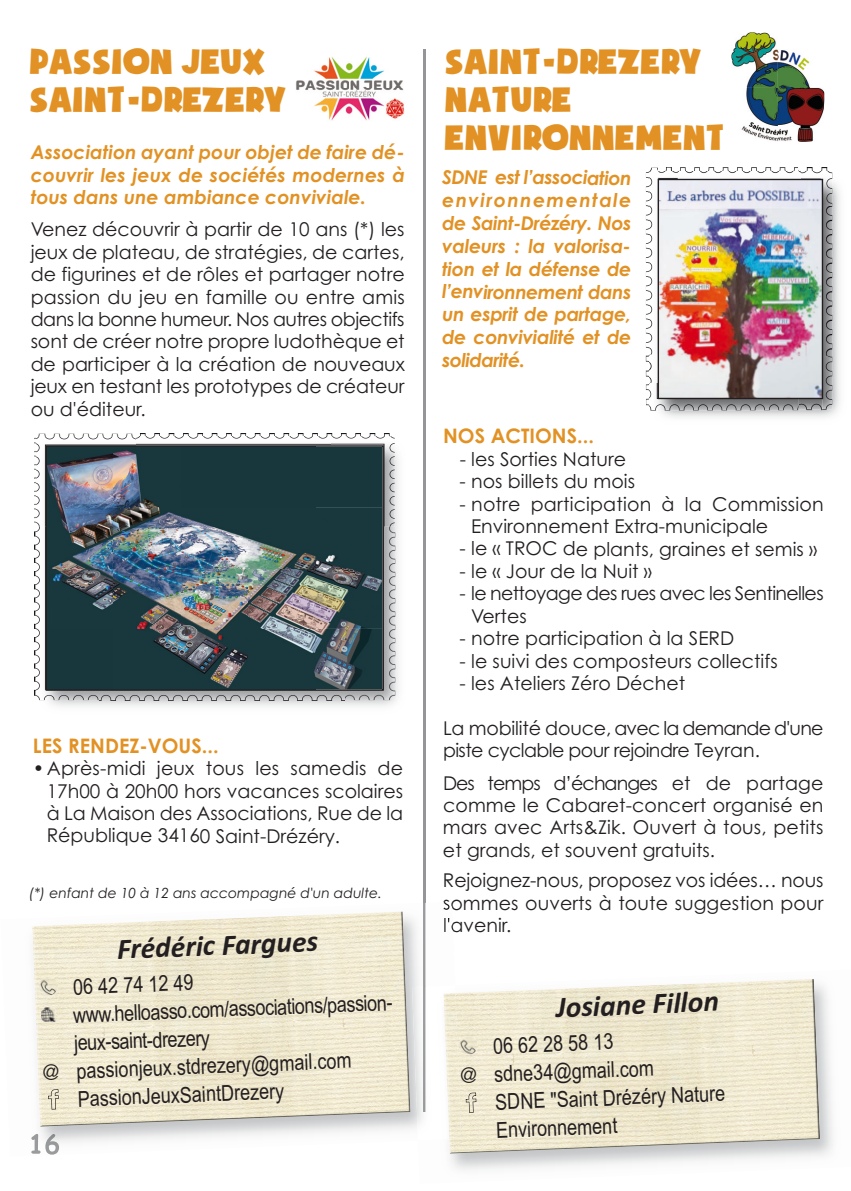
<style>
.page{position:relative;width:851px;height:1191px;background:#fff}
.page>*{position:absolute;margin:0;border:0;box-sizing:border-box;transform-origin:0 0}
.t1{font:40px/38px "Soupof Justice";color:#e29224}
.t2{font:italic 700 29.6px "Calibri";color:#231f20}
.t3{font:22px "Arial Narrow";color:#231f20}
.t4{font:700 20px "Century Gothic";color:#e29224}
.t5{font:19px/22.4px "Century Gothic";color:#231f20;text-align:justify}
.t6{font:italic 700 19px/22.8px "Century Gothic";letter-spacing:-.01em;color:#e29224;text-align:justify}
.t7{font:19px/22.4px "Century Gothic";letter-spacing:-.03em;color:#231f20}
.t8{font:19px/22.4px "Century Gothic";letter-spacing:-.035em;color:#231f20}
.t9{font:italic 14px "Century Gothic";color:#231f20}
.s1{font-family:"Itc Kabel"}
</style>
<div class="page">
<hr style="left:423px;top:49px;width:2px;height:1063px;background:#939598">
<img style="left:646px;top:168px;width:12px;height:181px">
<img style="left:665px;top:167px;width:163px;height:4px">
<img style="left:645px;top:384px;width:4px;height:22px">
<img style="left:645px;top:355px;width:4px;height:22px">
<img style="left:455px;top:979px;width:365px;height:174px">
<img style="left:461px;top:1036px;width:17px;height:18px">
<svg style="left:465px;top:1092px;width:11px;height:20px"></svg>
<img style="left:650px;top:171px;width:190px;height:247px">
<img style="left:649px;top:171px;width:10px;height:212px">
<img style="left:800px;top:171px;width:32px;height:35px">
<img style="left:649px;top:383px;width:149px;height:27px">
<img style="left:822px;top:356px;width:10px;height:54px">
<img style="left:823px;top:206px;width:9px;height:150px">
<img style="left:798px;top:399px;width:24px;height:11px">
<img style="left:677px;top:171px;width:121px;height:8px">
<svg style="left:798px;top:168px;width:2px;height:11px"></svg>
<img style="left:659px;top:181px;width:162px;height:216px">
<div style="left:657px;top:179px;width:166px;height:220px;border:1px solid #231f20"></div>
<img style="left:731px;top:32px;width:93px;height:110px">
<svg style="left:443px;top:902px;width:9px;height:8px"></svg>
<img style="left:444px;top:918px;width:9px;height:14px">
<img style="left:31px;top:1134px;width:28px;height:20px">
<img style="left:412px;top:985px;width:43px;height:155px">
<img style="left:443px;top:993px;width:18px;height:146px">
<img style="left:32px;top:911px;width:378px;height:215px">
<img style="left:39px;top:977px;width:19px;height:18px">
<svg style="left:48px;top:1089px;width:11px;height:20px"></svg>
<img style="left:41px;top:1007px;width:15px;height:15px">
<img style="left:296px;top:56px;width:109px;height:65px">
<img style="left:34px;top:434px;width:99px;height:89px">
<img style="left:140px;top:434px;width:250px;height:2px">
<img style="left:34px;top:531px;width:2px;height:165px">
<img style="left:36px;top:460px;width:363px;height:247px">
<img style="left:36px;top:436px;width:101px;height:91px">
<img style="left:394px;top:437px;width:4px;height:216px">
<img style="left:330px;top:436px;width:64px;height:91px">
<img style="left:137px;top:436px;width:193px;height:9px">
<img style="left:344px;top:527px;width:51px;height:173px">
<img style="left:100px;top:691px;width:244px;height:9px">
<img style="left:36px;top:700px;width:256px;height:1px">
<img style="left:48px;top:447px;width:334px;height:242px">
<div style="left:46px;top:445px;width:338px;height:246px;border:1px solid #231f20"></div>
<h1 class="t1" style="left:29px;top:45px;width:258px">PASSION JEUX<br>SAINT-DREZERY</h1>
<p class="t6" style="left:31px;top:143px;width:375px">Association ayant pour objet de faire dé&shy;couvrir les jeux de sociétés modernes à tous dans une ambiance conviviale.</p>
<p class="t5" style="left:31px;top:220px;width:375px">Venez découvrir à partir de 10 ans (*) les jeux de plateau, de stratégies, de cartes, de figurines et de rôles et partager notre passion du jeu en famille ou entre amis dans la bonne humeur. Nos autres objectifs sont de créer notre propre ludothèque et de participer à la création de nouveaux jeux en testant les prototypes de créateur ou d'éditeur.</p>
<p class="t4" style="left:33px;top:738px;width:187px">LES RENDEZ-VOUS...</p>
<p class="t5" style="left:47px;top:759px;width:358px;text-indent:-14px">•Après-midi jeux tous les samedis de 17h00 à 20h00 hors vacances scolaires à La Maison des Associations, Rue de la République 34160 Saint-Drézéry.</p>
<p class="t9" style="left:29px;top:888px;width:354px">(*) enfant de 10 à 12 ans accompagné d'un adulte.</p>
<h2 class="t2" style="left:117px;top:938px;width:203px;rotate:-2deg">Frédéric Fargues</h2>
<p class="t3" style="left:73px;top:978px;width:122px;rotate:-2deg">06 42 74 12 49</p>
<p class="t3" style="left:73px;top:1006px;width:326px;rotate:-2deg">www.helloasso.com/associations/passion-</p>
<p class="t3" style="left:74px;top:1034px;width:137px;rotate:-2deg">jeux-saint-drezery</p>
<p class="t3" style="left:42px;top:1063px;width:311px;rotate:-2deg"><span class="s1">@</span> passionjeux.stdrezery@gmail.com</p>
<p class="t3" style="left:77px;top:1090px;width:208px;rotate:-2deg">PassionJeuxSaintDrezery</p>
<h1 class="t1" style="left:444px;top:45px;width:281px">SAINT-DREZERY<br>NATURE<br>ENVIRONNEMENT</h1>
<p class="t6" style="left:442px;top:168px;width:191px">SDNE est l’association environnementale de Saint-Drézéry. Nos valeurs : la valorisa&shy;tion et la défense de l’environnement dans un esprit de partage, de convivialité et de solidarité.</p>
<p class="t4" style="left:443px;top:429px;width:152px">NOS ACTIONS...</p>
<p class="t5" style="left:459px;top:449px;width:168px">- les Sorties Nature</p>
<p class="t5" style="left:459px;top:472px;width:177px">- nos billets du mois</p>
<p class="t5" style="left:471px;top:494px;width:354px;text-indent:-11px">- notre participation à la Commission<br>Environnement Extra-municipale</p>
<p class="t5" style="left:459px;top:539px;width:359px">- le « TROC de plants, graines et semis »</p>
<p class="t5" style="left:459px;top:561px;width:194px">- le « Jour de la Nuit »</p>
<p class="t8" style="left:471px;top:584px;width:354px;text-indent:-11px">- le nettoyage des rues avec les Sentinelles<br>Vertes</p>
<p class="t5" style="left:459px;top:629px;width:276px">- notre participation à la SERD</p>
<p class="t5" style="left:459px;top:651px;width:319px">- le suivi des composteurs collectifs</p>
<p class="t5" style="left:459px;top:673px;width:227px">- les Ateliers Zéro Déchet</p>
<p class="t7" style="left:443px;top:718px;width:382px">La mobilité douce, avec la demande d'une piste cyclable pour rejoindre Teyran.</p>
<p class="t5" style="left:443px;top:773px;width:382px">Des temps d’échanges et de partage comme le Cabaret-concert organisé en mars avec Arts&amp;Zik. Ouvert à tous, petits et grands, et souvent gratuits.</p>
<p class="t5" style="left:443px;top:871px;width:382px">Rejoignez-nous, proposez vos idées… nous sommes ouverts à toute suggestion pour l'avenir.</p>
<h2 class="t2" style="left:555px;top:996px;width:164px;rotate:-2deg">Josiane Fillon</h2>
<p class="t3" style="left:492px;top:1037px;width:122px;rotate:-2deg">06 62 28 58 13</p>
<p class="t3" style="left:459px;top:1067px;width:196px;rotate:-2deg"><span class="s1">@</span> sdne34@gmail.com</p>
<p class="t3" style="left:495px;top:1093px;width:231px;rotate:-2deg">SDNE "Saint Drézéry Nature</p>
<p class="t3" style="left:495px;top:1121px;width:123px;rotate:-2deg">Environnement</p>
</div>
